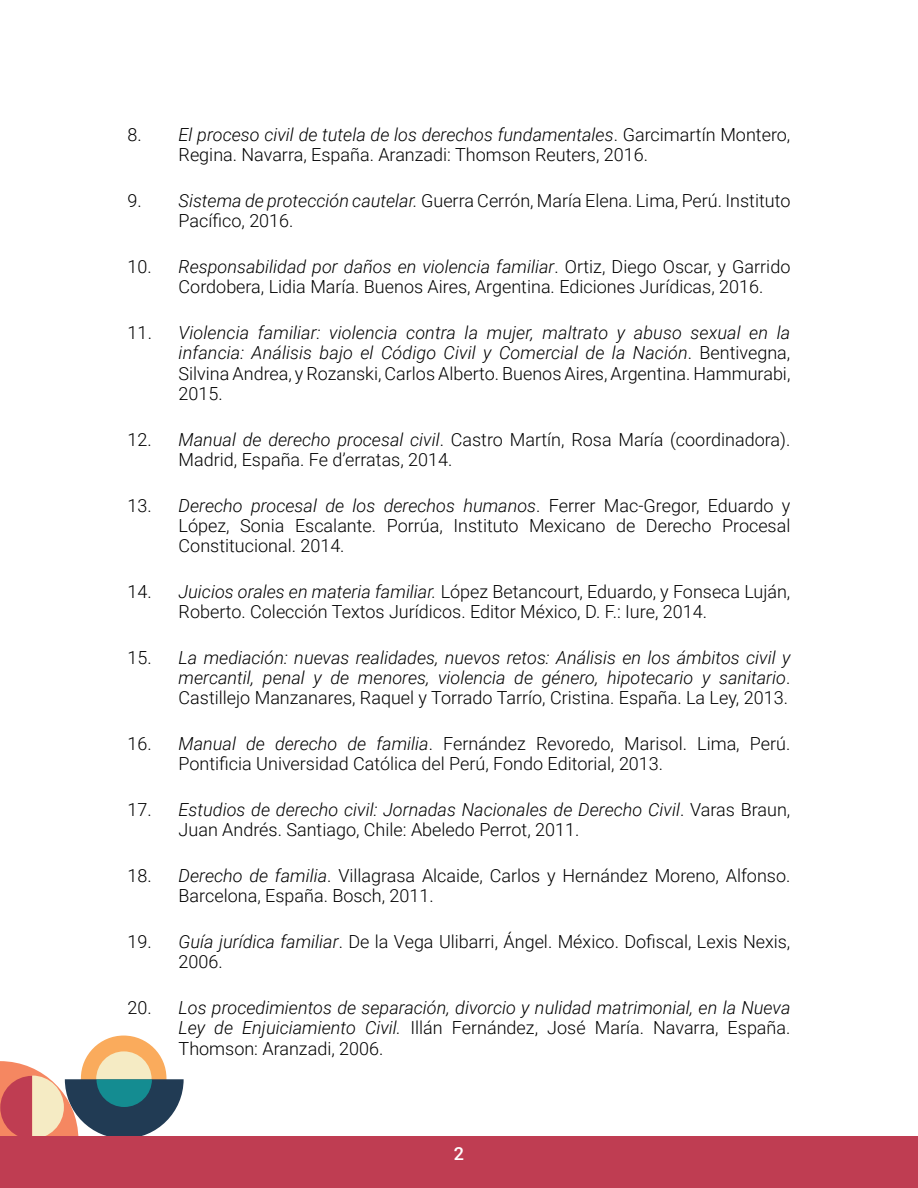
<style>
.page{position:relative;width:918px;height:1188px;background:#fff}
.page>*{position:absolute;margin:0;border:0;box-sizing:border-box;transform-origin:0 0}
.t1{font:300 18px/20.2px "Roboto";color:#000}
.t2{font:italic 300 18px/20.2px "Roboto";color:#000;text-align:justify}
.t3{font:500 18px "Roboto";color:#fff}
.s1{font-style:italic}
.s2{font-style:normal}
</style>
<div class="page">
<svg style="left:0;top:1036px;width:184px;height:101px"></svg>
<div style="left:0;top:1137px;width:918px;height:51px;background:#bf3d52"></div>
<p class="t1" style="left:179px;top:124px;width:613px;text-indent:-51px">8. <span class="s1">El proceso civil de tutela de los derechos fundamentales</span>. Garcimartín Montero,<br>Regina. Navarra, España. Aranzadi: Thomson Reuters, 2016.</p>
<p class="t1" style="left:179px;top:190px;width:613px;text-indent:-51px">9. <span class="s1">Sistema de protección cautelar.</span> Guerra Cerrón, María Elena. Lima, Perú. Instituto<br>Pacífico, 2016.</p>
<p class="t1" style="left:179px;top:256px;width:613px;text-indent:-51px">10. <span class="s1">Responsabilidad por daños en violencia familiar</span>. Ortiz, Diego Oscar, y Garrido<br>Cordobera, Lidia María. Buenos Aires, Argentina. Ediciones Jurídicas, 2016.</p>
<p class="t2" style="left:179px;top:322px;width:613px;text-indent:-51px"><span class="s2">11.</span> Violencia familiar: violencia contra la mujer, maltrato y abuso sexual en la infancia: Análisis bajo el Código Civil y Comercial de la Nación<span class="s2">. Bentivegna, Silvina Andrea, y Rozanski, Carlos Alberto. Buenos Aires, Argentina. Hammurabi, 2015.</span></p>
<p class="t1" style="left:179px;top:428px;width:613px;text-indent:-51px">12. <span class="s1">Manual de derecho procesal civil</span>. Castro Martín, Rosa María (coordinadora).<br>Madrid, España. Fe d’erratas, 2014.</p>
<p class="t1" style="left:179px;top:494px;width:613px;text-align:justify;text-indent:-51px">13. <span class="s1">Derecho procesal de los derechos humanos</span>. Ferrer Mac-Gregor, Eduardo y López, Sonia Escalante. Porrúa, Instituto Mexicano de Derecho Procesal Constitucional. 2014.</p>
<p class="t1" style="left:179px;top:581px;width:613px;text-indent:-51px">14. <span class="s1">Juicios orales en materia familiar.</span> López Betancourt, Eduardo, y Fonseca Luján,<br>Roberto. Colección Textos Jurídicos. Editor México, D. F.: Iure, 2014.</p>
<p class="t2" style="left:179px;top:647px;width:613px;text-indent:-51px"><span class="s2">15.</span> La mediación: nuevas realidades, nuevos retos: Análisis en los ámbitos civil y mercantil, penal y de menores, violencia de género, hipotecario y sanitario<span class="s2">.<br>Castillejo Manzanares, Raquel y Torrado Tarrío, Cristina. España. La Ley, 2013.</span></p>
<p class="t1" style="left:179px;top:733px;width:613px;text-indent:-51px">16. <span class="s1">Manual de derecho de familia</span>. Fernández Revoredo, Marisol. Lima, Perú.<br>Pontificia Universidad Católica del Perú, Fondo Editorial, 2013.</p>
<p class="t1" style="left:179px;top:799px;width:613px;text-indent:-51px">17. <span class="s1">Estudios de derecho civil: Jornadas Nacionales de Derecho Civil</span>. Varas Braun,<br>Juan Andrés. Santiago, Chile: Abeledo Perrot, 2011.</p>
<p class="t1" style="left:179px;top:865px;width:613px;text-indent:-51px">18. <span class="s1">Derecho de familia</span>. Villagrasa Alcaide, Carlos y Hernández Moreno, Alfonso.<br>Barcelona, España. Bosch, 2011.</p>
<p class="t1" style="left:179px;top:931px;width:613px;text-indent:-51px">19. <span class="s1">Guía jurídica familiar</span>. De la Vega Ulibarri, Ángel. México. Dofiscal, Lexis Nexis,<br>2006.</p>
<p class="t2" style="left:179px;top:997px;width:613px;line-height:20.7px;text-indent:-51px"><span class="s2">20.</span> Los procedimientos de separación, divorcio y nulidad matrimonial, en la Nueva Ley de Enjuiciamiento Civil. <span class="s2">Illán Fernández, José María. Navarra, España.<br>Thomson: Aranzadi, 2006.</span></p>
<p class="t3" style="left:454px;top:1141px;width:12px">2</p>
</div>
